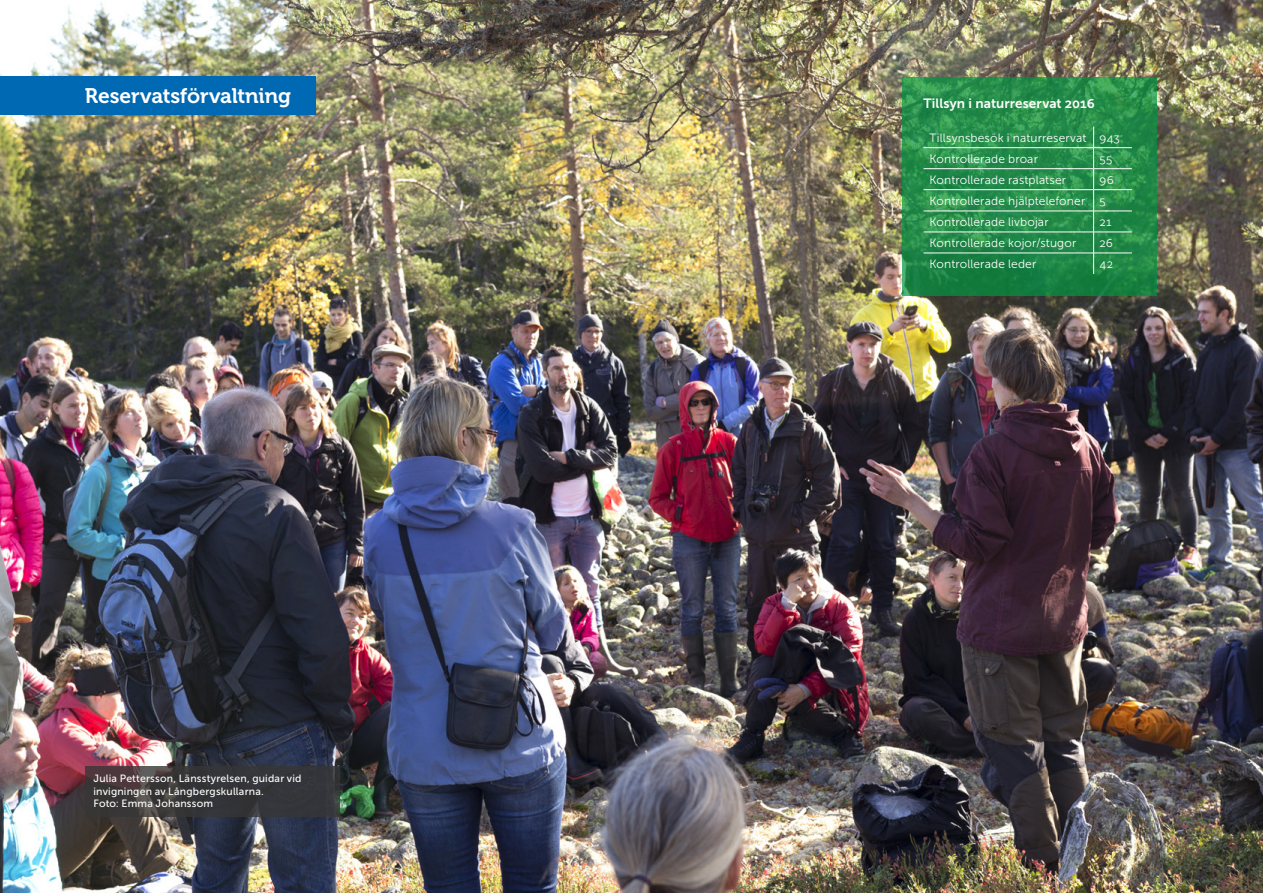
<style>
.page{position:relative;width:1263px;height:893px;background:#fff}
.page>*{position:absolute;margin:0;border:0;box-sizing:border-box;transform-origin:0 0}
.t1{font:21px "Museo 700";letter-spacing:-.005em;color:#fff}
.t2{font:13.5px "Museo Sans 700";letter-spacing:.005em;color:#fff}
.t3{font:12px/21.1px "Museo Sans 300";letter-spacing:.01em;color:#fff}
.t4{font:10.5px/12.6px "Museo Sans 500";letter-spacing:.02em;color:#fff}
</style>
<div class="page">
<img style="left:0;top:0;width:1263px;height:893px">
<div style="left:0;top:77px;width:316px;height:38px;background:#0069b4"></div>
<svg style="left:85px;top:766px;width:254px;height:50px;background:#3a373a"></svg>
<svg style="left:902px;top:77px;width:255px;height:219px;background:#268c4b"></svg>
<hr style="left:1093px;top:147px;width:39px;height:1px;background:#fff">
<hr style="left:1093px;top:168px;width:39px;height:1px;background:#fff">
<hr style="left:1093px;top:189px;width:39px;height:1px;background:#fff">
<hr style="left:1093px;top:211px;width:39px;height:1px;background:#fff">
<hr style="left:1093px;top:232px;width:39px;height:1px;background:#fff">
<hr style="left:1093px;top:253px;width:39px;height:1px;background:#fff">
<svg style="left:1093px;top:127px;width:1px;height:147px"></svg>
<hr style="left:923px;top:147px;width:170px;height:1px;background:#fff">
<hr style="left:923px;top:168px;width:170px;height:1px;background:#fff">
<hr style="left:923px;top:189px;width:170px;height:1px;background:#fff">
<hr style="left:923px;top:211px;width:170px;height:1px;background:#fff">
<hr style="left:923px;top:232px;width:170px;height:1px;background:#fff">
<hr style="left:923px;top:253px;width:170px;height:1px;background:#fff">
<h1 class="t1" style="left:85px;top:84px;width:208px">Reservatsförvaltning</h1>
<p class="t4" style="left:94px;top:772px;width:209px">Julia Pettersson, Länsstyrelsen, guidar vid invigningen av Långbergskullarna.<br>Foto: Emma Johanssom</p>
<p class="t2" style="left:923px;top:96px;width:173px">Tillsyn i naturreservat 2016</p>
<p class="t3" style="left:929px;top:127px;width:192px">Tillsynsbesök i naturreservat 943<br>Kontrollerade broar</p>
<p class="t3" style="left:1099px;top:148px;width:14px">55</p>
<p class="t3" style="left:929px;top:169px;width:138px">Kontrollerade rastplatser</p>
<p class="t3" style="left:929px;top:169px;width:186px;text-indent:170px">96<br>Kontrollerade hjälptelefoner 5<br>Kontrollerade livbojar</p>
<p class="t3" style="left:1099px;top:211px;width:13px">21</p>
<p class="t3" style="left:929px;top:232px;width:148px">Kontrollerade kojor/stugor</p>
<p class="t3" style="left:1099px;top:232px;width:15px">26</p>
<p class="t3" style="left:929px;top:253px;width:108px">Kontrollerade leder</p>
<p class="t3" style="left:1099px;top:253px;width:15px">42</p>
</div>
